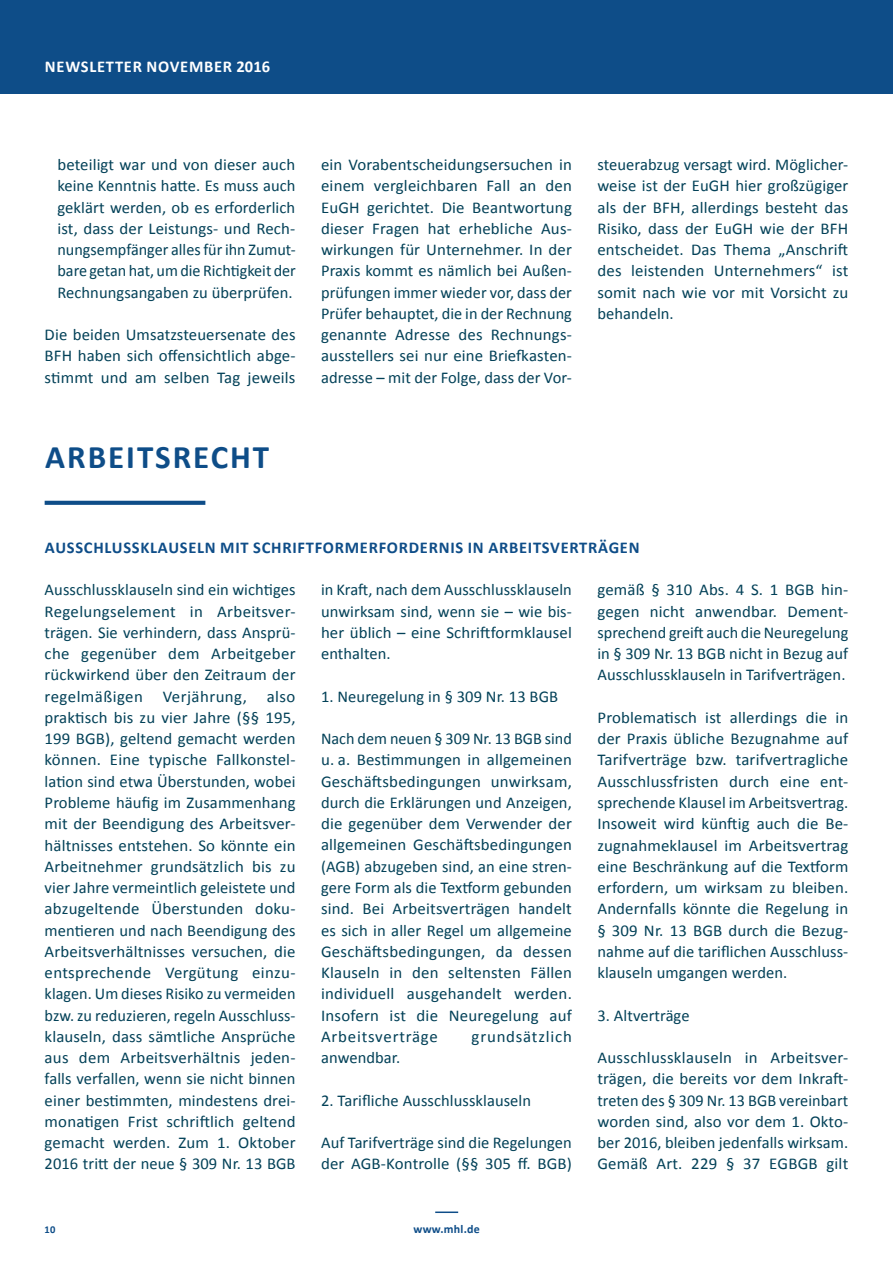
<style>
.page{position:relative;width:893px;height:1263px;background:#fff}
.page>*{position:absolute;margin:0;border:0;box-sizing:border-box;transform-origin:0 0}
.t1{font:700 33px "Calibri";letter-spacing:.06em;color:#0e4d88}
.t2{font:16.5px/21.3px "Calibri";letter-spacing:.005em;color:#034158;text-align:justify}
.t3{font:700 16.5px "Calibri";letter-spacing:.045em;color:#0e4d88}
.t4{font:700 16.5px "Calibri";letter-spacing:.045em;color:#fff}
.t5{font:16.5px "Calibri";letter-spacing:.045em;color:#034158}
.t6{font:700 12px "Calibri";letter-spacing:.02em;color:#0e4d88}
.t7{font:700 10.5px "Calibri";color:#0e4d88}
</style>
<div class="page">
<div style="left:0;top:0;width:893px;height:94px;background:#0e4d88"></div>
<hr style="left:435px;top:1211px;width:23px;height:2px;background:#0e4d88">
<svg style="left:45px;top:501px;width:160px;height:4px"></svg>
<p class="t4" style="left:45px;top:56px;width:227px">NEWSLETTER NOVEMBER 2016</p>
<p class="t2" style="left:57px;top:154px;width:240px">beteiligt war und von dieser auch keine Kenntnis hatte. Es muss auch geklärt werden, ob es erforderlich ist, dass der Leistungs- und Rech&shy;nungsempfänger alles für ihn Zumut&shy;bare getan hat, umdie Richtigkeit der Rechnungsangaben zu überprüfen.</p>
<p class="t2" style="left:45px;top:324px;width:252px">Die beiden Umsatzsteuersenate des BFH haben sich offensichtlich abge&shy;stimmt und am selben Tag jeweils</p>
<h1 class="t1" style="left:45px;top:436px;width:226px">ARBEITSRECHT</h1>
<p class="t2" style="left:321px;top:154px;width:252px">ein Vorabentscheidungsersuchen in einem vergleichbaren Fall an den EuGH gerichtet. Die Beantwortung dieser Fragen hat erhebliche Aus&shy;wirkungen für Unternehmer. In der Praxis kommt es nämlich bei Außen&shy;prüfungen immer wieder vor, dass der Prüfer behauptet, die in der Rechnung genannte Adresse des Rechnungs&shy;ausstellers sei nur eine Briefkasten&shy;adresse – mit der Folge, dass der Vor-</p>
<p class="t2" style="left:597px;top:154px;width:252px">steuerabzug versagt wird. Möglicher&shy;weise ist der EuGH hier großzügiger als der BFH, allerdings besteht das Risiko, dass der EuGH wie der BFH entscheidet. Das Thema „Anschrift des leistenden Unternehmers“ ist somit nach wie vor mit Vorsicht zu behandeln.</p>
<p class="t3" style="left:45px;top:537px;width:596px">AUSSCHLUSSKLAUSELN MIT SCHRIFTFORMERFORDERNIS IN ARBEITSVERTRÄGEN</p>
<p class="t2" style="left:45px;top:579px;width:252px">Ausschlussklauseln sind ein wichtiges Regelungselement in Arbeitsver&shy;trägen. Sie verhindern, dass Ansprü&shy;che gegenüber dem Arbeitgeber rückwirkend über den Zeitraum der regelmäßigen Verjährung, also praktisch bis zu vier Jahre (§§ 195, 199 BGB), geltend gemacht werden können. Eine typische Fallkonstel&shy;lation sind etwa Überstunden, wobei Probleme häufig im Zusammenhang mit der Beendigung des Arbeitsver&shy;hältnisses entstehen. So könnte ein Arbeitnehmer grundsätzlich bis zu vier Jahre vermeintlich geleistete und abzugeltende Überstunden doku&shy;mentieren und nach Beendigung des Arbeitsverhältnisses versuchen, die entsprechende Vergütung einzu&shy;klagen. Um dieses Risiko zu vermeiden bzw. zu reduzieren, regeln Ausschluss&shy;klauseln, dass sämtliche Ansprüche aus dem Arbeitsverhältnis jeden&shy;falls verfallen, wenn sie nicht binnen einer bestimmten, mindestens drei&shy;monatigen Frist schriftlich geltend gemacht werden. Zum 1. Oktober 2016 tritt der neue § 309 Nr. 13 BGB</p>
<p class="t2" style="left:321px;top:579px;width:252px">in Kraft, nach dem Ausschlussklauseln unwirksam sind, wenn sie – wie bis&shy;her üblich – eine Schriftformklausel enthalten.</p>
<p class="t2" style="left:321px;top:686px;width:239px">1. Neuregelung in § 309 Nr. 13 BGB</p>
<p class="t2" style="left:321px;top:728px;width:252px">Nach dem neuen § 309 Nr. 13 BGB sind u. a. Bestimmungen in allgemeinen Geschäftsbedingungen unwirksam, durch die Erklärungen und Anzeigen, die gegenüber dem Verwender der allgemeinen Geschäftsbedingungen (AGB) abzugeben sind, an eine stren&shy;gere Form als die Textform gebunden sind. Bei Arbeitsverträgen handelt es sich in aller Regel um allgemeine Geschäftsbedingungen, da dessen Klauseln in den seltensten Fällen individuell ausgehandelt werden.<br>Insofern ist die Neuregelung auf Arbeitsverträge</p>
<p class="t5" style="left:472px;top:1026px;width:102px">grundsätzlich</p>
<p class="t2" style="left:321px;top:1047px;width:81px">anwendbar.</p>
<p class="t2" style="left:321px;top:1089px;width:212px">2. Tarifliche Ausschlussklauseln</p>
<p class="t2" style="left:321px;top:1132px;width:252px">Auf Tarifverträge sind die Regelungen der AGB-Kontrolle (§§ 305 ff. BGB)</p>
<p class="t7" style="left:45px;top:1223px;width:12px">10</p>
<p class="t6" style="left:413px;top:1221px;width:68px">www.mhl.de</p>
<p class="t2" style="left:597px;top:579px;width:252px">gemäß § 310 Abs. 4 S. 1 BGB hin&shy;gegen nicht anwendbar. Dement&shy;sprechend greift auch die Neuregelung in § 309 Nr. 13 BGB nicht in Bezug auf Ausschlussklauseln in Tarifverträgen.</p>
<p class="t2" style="left:597px;top:707px;width:252px">Problematisch ist allerdings die in der Praxis übliche Bezugnahme auf Tarifverträge bzw. tarifvertragliche Ausschlussfristen durch eine ent&shy;sprechende Klausel im Arbeitsvertrag.<br>Insoweit wird künftig auch die Be&shy;zugnahmeklausel im Arbeitsvertrag eine Beschränkung auf die Textform erfordern, um wirksam zu bleiben.<br>Andernfalls könnte die Regelung in § 309 Nr. 13 BGB durch die Bezug&shy;nahme auf die tariflichen Ausschluss&shy;klauseln umgangen werden.</p>
<p class="t2" style="left:597px;top:1004px;width:94px">3. Altverträge</p>
<p class="t2" style="left:597px;top:1047px;width:252px">Ausschlussklauseln in Arbeitsver&shy;trägen, die bereits vor dem Inkraft&shy;treten des § 309 Nr. 13 BGB vereinbart worden sind, also vor dem 1. Okto&shy;ber 2016, bleiben jedenfalls wirksam.<br>Gemäß Art. 229 § 37 EGBGB gilt</p>
</div>
